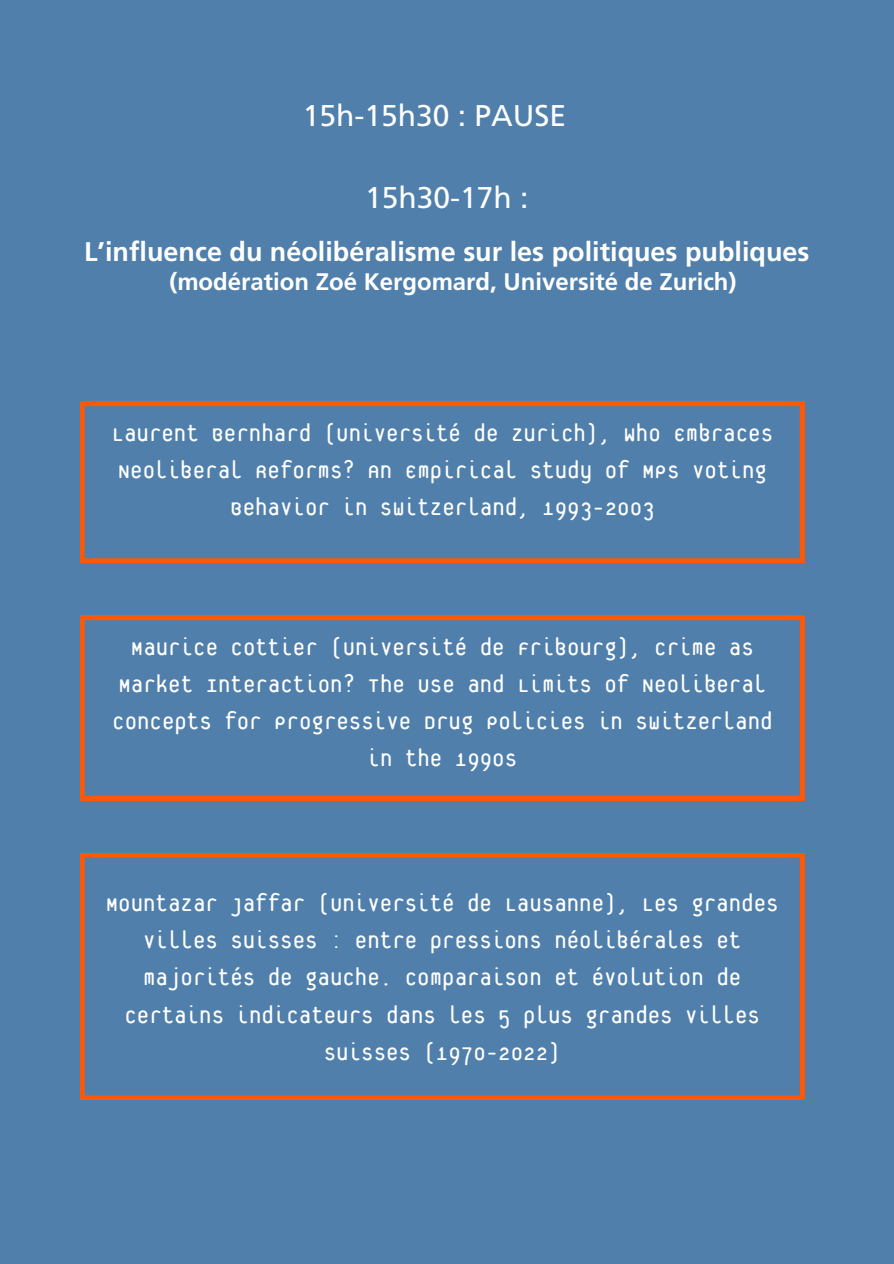
<style>
.page{position:relative;width:894px;height:1264px;background:#fff}
.page>*{position:absolute;margin:0;border:0;box-sizing:border-box;transform-origin:0 0}
.t1{font:30px "Frutiger LT Std";color:#fff}
.t2{font:27px/37.2px "Platelet";color:#fff;text-align:center}
.t3{font:700 27px "Frutiger LT Std";color:#fff}
.t4{font:700 24px "Frutiger LT Std";color:#fff}
</style>
<div class="page">
<div style="left:0;top:0;width:893px;height:1263px;background:#4f7faa"></div>
<svg style="left:80px;top:401px;width:723px;height:161px"></svg>
<svg style="left:80px;top:853px;width:723px;height:246px"></svg>
<svg style="left:80px;top:615px;width:723px;height:185px"></svg>
<h3 class="t1" style="left:303px;top:104px;width:265px">15h-15h30 : PAUSE</h3>
<h1 class="t1" style="left:365px;top:185px;width:165px">15h30-17h :</h1>
<p class="t3" style="left:84px;top:240px;width:726px">L’influence du néolibéralisme sur les politiques publiques</p>
<h3 class="t4" style="left:169px;top:272px;width:568px">(modération Zoé Kergomard, Université de Zurich)</h3>
<h1 class="t2" style="left:111px;top:415px;width:663px">Laurent Bernhard (Université de Zurich), Who Embraces<br>Neoliberal Reforms? An Empirical Study of MPs Voting<br>Behavior in Switzerland, 1993-2003</h1>
<h1 class="t2" style="left:112px;top:629px;width:661px">Maurice Cottier (Université de Fribourg), Crime as Market Interaction? The Use and Limits of Neoliberal Concepts for Progressive Drug Policies in Switzerland in the 1990s</h1>
<h2 class="t2" style="left:106px;top:885px;width:674px">Mountazar Jaffar (Université de Lausanne), Les grandes villes suisses : entre pressions néolibérales et majorités de gauche. Comparaison et évolution de certains indicateurs dans les 5 plus grandes villes suisses (1970-2022)</h2>
</div>
